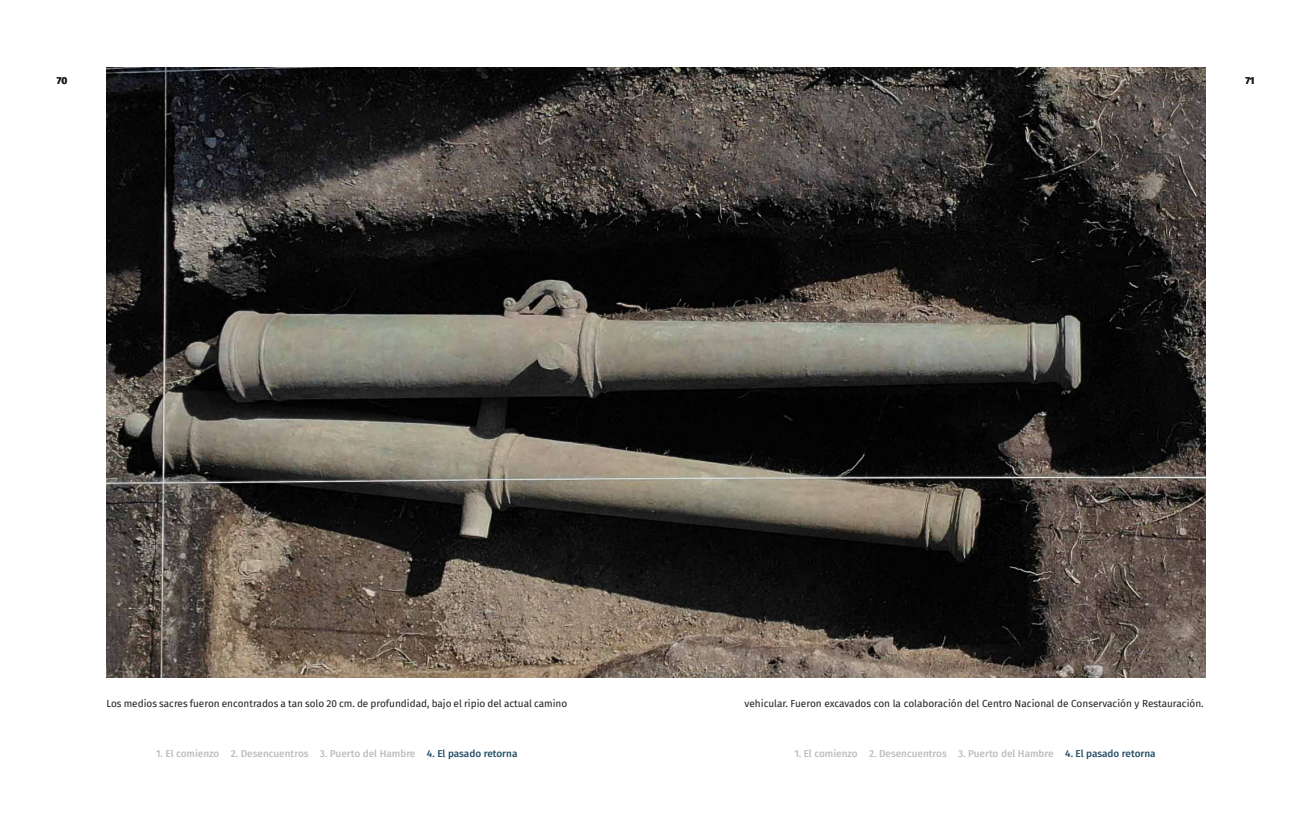
<style>
.page{position:relative;width:1312px;height:815px;background:#fff}
.page>*{position:absolute;margin:0;border:0;box-sizing:border-box;transform-origin:0 0}
.Derecho_Fotografía{font:10px "Fira Sans";color:#231f20}
.t1{font:500 10px "Fira Sans";color:#bcbdc0}
.t2{font:700 10px "Fira Sans";color:#231f20}
.s1{color:#264e68}
</style>
<div class="page">
<img style="left:106px;top:67px;width:1099px;height:611px">
<p class="t2" style="left:57px;top:72px;width:12px">70</p>
<p class="t2" style="left:1244px;top:72px;width:11px">71</p>
<p class="Derecho_Fotografía" style="left:106px;top:696px;width:462px">Los medios sacres fueron encontrados a tan solo 20 cm. de profundidad, bajo el ripio del actual camino</p>
<p class="Derecho_Fotografía" style="left:744px;top:696px;width:460px">vehicular. Fueron excavados con la colaboración del Centro Nacional de Conservación y Restauración.</p>
<p class="t1" style="left:156px;top:745px;width:363px">1. El comienzo 2. Desencuentros 3. Puerto del Hambre <span class="s1">4. El pasado retorna</span></p>
<p class="t1" style="left:794px;top:745px;width:363px">1. El comienzo 2. Desencuentros 3. Puerto del Hambre <span class="s1">4. El pasado retorna</span></p>
</div>
